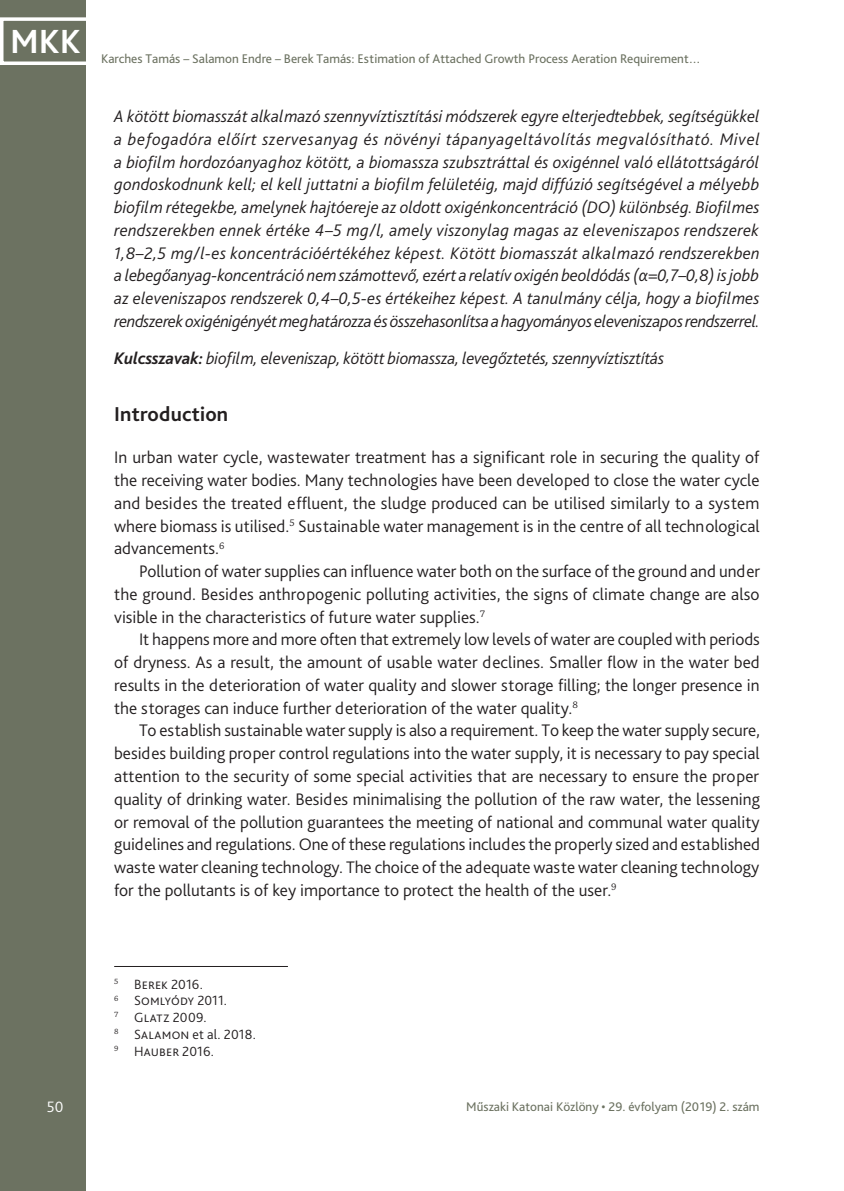
<style>
.page{position:relative;width:844px;height:1191px;background:#fff}
.page>*{position:absolute;margin:0;border:0;box-sizing:border-box;transform-origin:0 0}
.t1{font:700 35px "Bliss Pro";color:#fff}
.Címsor_1{font:700 21px "Bliss Pro";letter-spacing:.01em;color:#231f20}
.Szöveg{font:300 17.5px/22.8px "Bliss Pro";color:#231f20;text-align:justify}
.Absztrakt__szöveg{font:italic 300 17.5px/22.8px "Bliss Pro";letter-spacing:-.02em;color:#231f20;text-align:justify}
.Szöveg_1st{font:300 17.5px/22.8px "Bliss Pro";letter-spacing:.005em;color:#231f20;text-align:justify}
.Absztakt__keywords{font:italic 300 17.5px "Bliss Pro";letter-spacing:-.01em;color:#231f20}
.t2{font:300 15.75px "Bliss Pro";color:#fff}
.Lábjegyzet{font:300 14px "Bliss Pro";letter-spacing:.01em;color:#231f20}
.t3{font:13.12px "Bliss Pro";color:#6c7261}
.s1{font-weight:700}
</style>
<div class="page">
<div style="left:0;top:0;width:85px;height:1191px;background:#6c7261"></div>
<div style="left:0;top:17px;width:94px;height:48px;border:4px solid #fff"></div>
<hr style="left:114px;top:966px;width:174px;height:1px;background:#231f20">
<h1 class="t1" style="left:10px;top:20px;width:72px">MKK</h1>
<p class="t3" style="left:101px;top:50px;width:601px">Karches Tamás – Salamon Endre – Berek Tamás: Estimation of Attached Growth Process Aeration Requirement…</p>
<p class="Absztrakt__szöveg" style="left:114px;top:104px;width:647px">A kötött biomasszát alkalmazó szennyvíztisztítási módszerek egyre elterjedtebbek, segítségükkel a befogadóra előírt szervesanyag és növényi tápanyageltávolítás megvalósítható. Mivel a biofilm hordozóanyaghoz kötött, a biomassza szubsztráttal és oxigénnel való ellátottságáról gondoskodnunk kell; el kell juttatni a biofilm felületéig, majd diffúzió segítségével a mélyebb biofilm rétegekbe, amelynek hajtóereje az oldott oxigénkoncentráció (DO) különbség. Biofilmes rendszerekben ennek értéke 4–5 mg/l, amely viszonylag magas az eleveniszapos rendszerek 1,8–2,5 mg/l-es koncentrációértékéhez képest. Kötött biomasszát alkalmazó rendszerekben a lebegőanyag-koncentráció nem számottevő, ezért a relatív oxigén beoldódás (α=0,7–0,8) is jobb az eleveniszapos rendszerek 0,4–0,5-es értékeihez képest. A tanulmány célja, hogy a biofilmes rendszerek oxigénigényét meghatározza ésösszehasonlítsa ahagyományos eleveniszapos rendszerrel.</p>
<p class="Absztakt__keywords" style="left:114px;top:348px;width:551px"><span class="s1">Kulcsszavak:</span> biofilm, eleveniszap, kötött biomassza, levegőztetés, szennyvíztisztítás</p>
<p class="Címsor_1" style="left:114px;top:401px;width:115px">Introduction</p>
<p class="Szöveg_1st" style="left:114px;top:446px;width:646px">In urban water cycle, wastewater treatment has a significant role in securing the quality of the receiving water bodies. Many technologies have been developed to close the water cycle and besides the treated effluent, the sludge produced can be utilised similarly to a system where biomass is utilised.<sup>5</sup> Sustainable water management is in the centre of all technological advancements.<sup>6</sup></p>
<p class="Szöveg" style="left:114px;top:559px;width:647px;text-indent:25px">Pollution of water supplies can influence water both on the surface of the ground and under the ground. Besides anthropogenic polluting activities, the signs of climate change are also visible in the characteristics of future water supplies.<sup>7</sup></p>
<p class="Szöveg" style="left:114px;top:628px;width:647px;text-indent:25px">It happens more and more often that extremely low levels of water are coupled with periods of dryness. As a result, the amount of usable water declines. Smaller flow in the water bed results in the deterioration of water quality and slower storage filling; the longer presence in the storages can induce further deterioration of the water quality.<sup>8</sup></p>
<p class="Szöveg" style="left:114px;top:719px;width:647px;text-indent:25px">To establish sustainable water supply is also a requirement. To keep the water supply secure, besides building proper control regulations into the water supply, it is necessary to pay special attention to the security of some special activities that are necessary to ensure the proper quality of drinking water. Besides minimalising the pollution of the raw water, the lessening or removal of the pollution guarantees the meeting of national and communal water quality guidelines and regulations. One of these regulations includes the properly sized and established waste water cleaning technology. The choice of the adequate waste water cleaning technology for the pollutants is of key importance to protect the health of the user.<sup>9</sup></p>
<p class="Lábjegyzet" style="left:114px;top:975px;width:90px"><sup>5</sup> Berek 2016.</p>
<p class="Lábjegyzet" style="left:114px;top:992px;width:114px"><sup>6</sup> Somlyódy 2011.</p>
<p class="Lábjegyzet" style="left:114px;top:1008px;width:94px"><sup>7</sup> Glatz 2009.</p>
<p class="Lábjegyzet" style="left:114px;top:1025px;width:143px"><sup>8</sup> Salamon et al. 2018.</p>
<p class="Lábjegyzet" style="left:114px;top:1042px;width:101px"><sup>9</sup> Hauber 2016.</p>
<p class="t2" style="left:47px;top:1097px;width:18px">50</p>
<p class="t3" style="left:466px;top:1098px;width:295px">Műszaki Katonai Közlöny • 29. évfolyam (2019) 2. szám</p>
</div>
